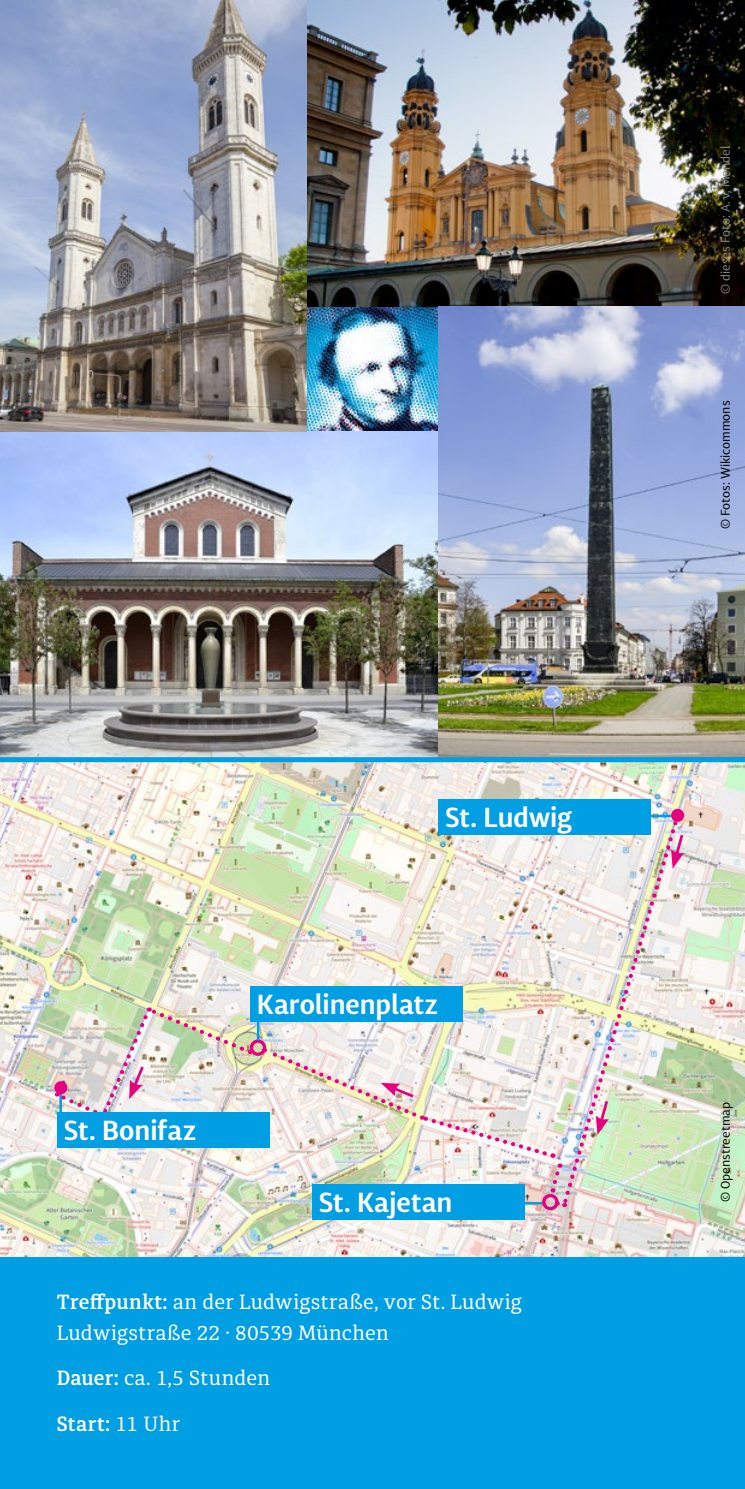
<style>
.page{position:relative;width:745px;height:1489px;background:#fff}
.page>*{position:absolute;margin:0;border:0;box-sizing:border-box;transform-origin:0 0}
.t1{font:600 27.5px "Diaria Sans Pro";letter-spacing:-.005em;color:#fff}
.t2{font:20.5px/31px "Diaria Pro";letter-spacing:.01em;color:#fff}
.t3{font:600 20.5px "Diaria Pro";letter-spacing:.02em;color:#fff}
.t4{font:12.5px "Diaria Sans Pro";color:#000}
.t5{font:12.5px "Diaria Sans Pro";color:#848584}
.s1{font-weight:600}
.s2{font-weight:400}
</style>
<div class="page">
<div style="left:0;top:1248px;width:744px;height:240px;background:#009ee3"></div>
<img style="left:306px;top:306px;width:132px;height:126px">
<img style="left:0;top:762px;width:744px;height:493px">
<svg style="left:680px;top:831px;width:5px;height:37px"></svg>
<img style="left:262px;top:1046px;width:298px;height:146px">
<div style="left:250px;top:1039px;width:16px;height:16px;border:3px solid #e5007d;border-radius:50%"></div>
<div style="left:438px;top:799px;width:212px;height:35px;background:#009ee3"></div>
<div style="left:311px;top:1184px;width:213px;height:35px;background:#009ee3"></div>
<div style="left:250px;top:986px;width:212px;height:35px;background:#009ee3"></div>
<hr style="left:257px;top:1013px;width:2px;height:27px;background:#009ee3">
<hr style="left:517px;top:1201px;width:26px;height:3px;background:#009ee3">
<hr style="left:644px;top:814px;width:26px;height:3px;background:#009ee3">
<img style="left:560px;top:818px;width:120px;height:388px">
<svg style="left:551px;top:1198px;width:14px;height:10px"></svg>
<svg style="left:670px;top:808px;width:13px;height:13px"></svg>
<div style="left:542px;top:1193px;width:16px;height:17px;border:3px solid #e5007d;border-radius:50%"></div>
<img style="left:53px;top:1005px;width:198px;height:112px">
<div style="left:54px;top:1081px;width:13px;height:13px;background:#e5007d;border-radius:50%"></div>
<div style="left:57px;top:1111px;width:212px;height:36px;background:#009ee3"></div>
<img style="left:306px;top:0;width:438px;height:306px">
<img style="left:0;top:432px;width:438px;height:325px">
<img style="left:0;top:0;width:306px;height:432px">
<img style="left:438px;top:306px;width:306px;height:451px">
<div style="left:0;top:757px;width:744px;height:5px;background:#009ee3"></div>
<h1 class="t1" style="left:445px;top:799px;width:128px">St. Ludwig</h1>
<h1 class="t1" style="left:64px;top:1112px;width:134px">St. Bonifaz</h1>
<h1 class="t1" style="left:257px;top:987px;width:183px">Karolinenplatz</h1>
<h1 class="t1" style="left:318px;top:1184px;width:135px">St. Kajetan</h1>
<p class="t2" style="left:57px;top:1286px;width:466px"><span class="s1">Treffpunkt:</span> an der Ludwigstraße, vor St. Ludwig<br>Ludwigstraße 22 · 80539 München</p>
<p class="t2" style="left:57px;top:1362px;width:214px"><span class="s1">Dauer:</span> ca. 1,5 Stunden</p>
<p class="t3" style="left:57px;top:1410px;width:125px">Start: <span class="s2">11 Uhr</span></p>
<p class="t5" style="left:717px;top:294px;width:150px;rotate:-90deg">© dieses Foto: A. v. Mendel</p>
<p class="t4" style="left:717px;top:529px;width:130px;rotate:-90deg">© Fotos: Wikicommons</p>
<p class="t4" style="left:717px;top:1201px;width:101px;rotate:-90deg">© Openstreetmap</p>
</div>
